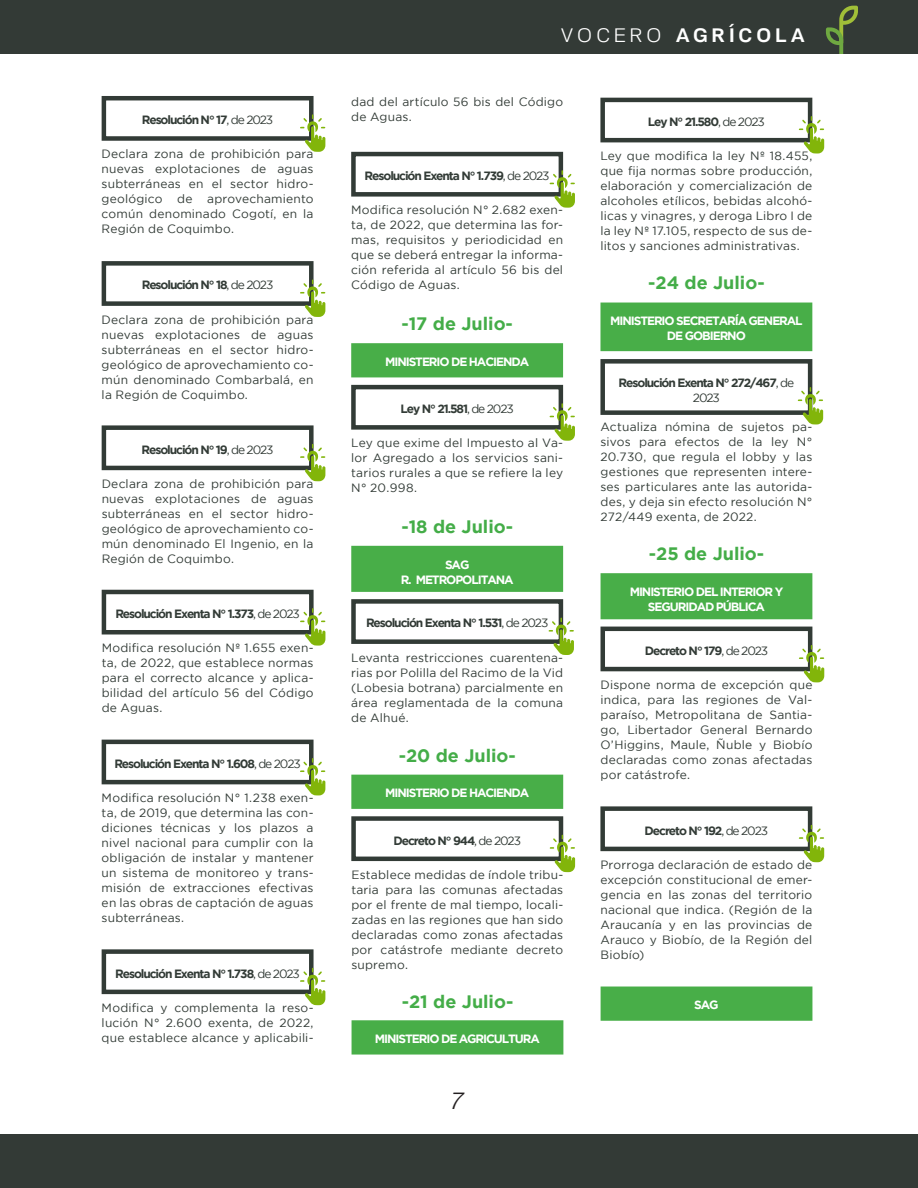
<style>
.page{position:relative;width:918px;height:1188px;background:#fff}
.page>*{position:absolute;margin:0;border:0;box-sizing:border-box;transform-origin:0 0}
.t1{font:italic 24px "Neo Gram";color:#231f20}
.t2{font:700 19.5px "Neo Gram";letter-spacing:.21em;color:#fff}
.t3{font:700 18px "Gotham";color:#44ad48}
.t4{font:12px/15px "Gotham";letter-spacing:.015em;color:#323b36;text-align:justify}
.t5{font:700 12px/15px "Gotham";letter-spacing:-.09em;color:#323b36;text-align:center}
.t6{font:700 12px/15px "Gotham";letter-spacing:-.09em;color:#fff;text-align:center}
.s1{font-weight:400}
</style>
<div class="page">
<div style="left:0;top:0;width:918px;height:54px;background:#333a36"></div>
<svg style="left:826px;top:6px;width:32px;height:48px"></svg>
<div style="left:0;top:1134px;width:918px;height:54px;background:#333a36"></div>
<div style="left:102px;top:96px;width:212px;height:45px;border:4px solid #323b36"></div>
<svg style="left:300px;top:114px;width:25px;height:38px"></svg>
<div style="left:102px;top:261px;width:212px;height:45px;border:4px solid #323b36"></div>
<svg style="left:300px;top:280px;width:25px;height:37px"></svg>
<div style="left:102px;top:425px;width:212px;height:45px;border:4px solid #323b36"></div>
<svg style="left:300px;top:444px;width:25px;height:37px"></svg>
<div style="left:102px;top:590px;width:212px;height:44px;border:4px solid #323b36"></div>
<svg style="left:300px;top:608px;width:25px;height:38px"></svg>
<div style="left:102px;top:740px;width:212px;height:44px;border:4px solid #323b36"></div>
<svg style="left:300px;top:758px;width:25px;height:37px"></svg>
<div style="left:102px;top:949px;width:212px;height:45px;border:4px solid #323b36"></div>
<svg style="left:300px;top:968px;width:25px;height:37px"></svg>
<div style="left:351px;top:152px;width:212px;height:45px;border:4px solid #323b36"></div>
<svg style="left:550px;top:170px;width:25px;height:38px"></svg>
<div style="left:351px;top:385px;width:212px;height:45px;border:4px solid #323b36"></div>
<svg style="left:550px;top:403px;width:25px;height:38px"></svg>
<div style="left:353px;top:345px;width:208px;height:30px;background:#48ae48"></div>
<div style="left:351px;top:343px;width:212px;height:34px;border:4px solid #48ae48"></div>
<div style="left:351px;top:599px;width:212px;height:45px;border:4px solid #323b36"></div>
<svg style="left:549px;top:618px;width:25px;height:37px"></svg>
<div style="left:354px;top:548px;width:207px;height:42px;background:#48ae48"></div>
<div style="left:351px;top:546px;width:212px;height:46px;border:4px solid #48ae48"></div>
<div style="left:351px;top:816px;width:212px;height:45px;border:4px solid #323b36"></div>
<svg style="left:550px;top:835px;width:25px;height:37px"></svg>
<div style="left:354px;top:777px;width:207px;height:30px;background:#48ae48"></div>
<div style="left:351px;top:775px;width:212px;height:34px;border:4px solid #48ae48"></div>
<div style="left:354px;top:1023px;width:207px;height:29px;background:#48ae48"></div>
<div style="left:352px;top:1020px;width:211px;height:35px;border:4px solid #48ae48"></div>
<div style="left:600px;top:98px;width:212px;height:44px;border:4px solid #323b36"></div>
<svg style="left:799px;top:116px;width:25px;height:38px"></svg>
<div style="left:600px;top:359px;width:212px;height:56px;border:4px solid #323b36"></div>
<svg style="left:798px;top:387px;width:25px;height:37px"></svg>
<div style="left:603px;top:305px;width:207px;height:44px;background:#48ae48"></div>
<div style="left:600px;top:303px;width:212px;height:48px;border:4px solid #48ae48"></div>
<div style="left:601px;top:627px;width:211px;height:44px;border:4px solid #323b36"></div>
<svg style="left:799px;top:645px;width:25px;height:37px"></svg>
<div style="left:603px;top:575px;width:207px;height:42px;background:#48ae48"></div>
<div style="left:601px;top:573px;width:211px;height:46px;border:4px solid #48ae48"></div>
<div style="left:600px;top:806px;width:212px;height:45px;border:4px solid #323b36"></div>
<svg style="left:799px;top:825px;width:25px;height:37px"></svg>
<div style="left:603px;top:989px;width:207px;height:30px;background:#48ae48"></div>
<div style="left:601px;top:987px;width:211px;height:34px;border:4px solid #48ae48"></div>
<p class="t5" style="left:142px;top:112px;width:133px">Resolución N° 17<span class="s1">, de 2023</span></p>
<p class="t4" style="left:102px;top:147px;width:213px">Declara zona de prohibición para nuevas explotaciones de aguas subterráneas en el sector hidro&shy;geológico de aprovechamiento común denominado Cogotí, en la Región de Coquimbo.</p>
<p class="t5" style="left:142px;top:277px;width:133px">Resolución N° 18<span class="s1">, de 2023</span></p>
<p class="t4" style="left:102px;top:312px;width:213px">Declara zona de prohibición para nuevas explotaciones de aguas subterráneas en el sector hidro&shy;geológico de aprovechamiento co&shy;mún denominado Combarbalá, en la Región de Coquimbo.</p>
<p class="t5" style="left:142px;top:442px;width:133px">Resolución N° 19<span class="s1">, de 2023</span></p>
<p class="t4" style="left:102px;top:476px;width:213px">Declara zona de prohibición para nuevas explotaciones de aguas subterráneas en el sector hidro&shy;geológico de aprovechamiento co&shy;mún denominado El Ingenio, en la Región de Coquimbo.</p>
<p class="t5" style="left:115px;top:606px;width:186px">Resolución Exenta N° 1.373<span class="s1">, de 2023</span></p>
<p class="t4" style="left:102px;top:640px;width:213px">Modifica resolución Nº 1.655 exen&shy;ta, de 2022, que establece normas para el correcto alcance y aplica&shy;bilidad del artículo 56 del Código de Aguas.</p>
<p class="t5" style="left:114px;top:756px;width:188px">Resolución Exenta N° 1.608<span class="s1">, de 2023</span></p>
<p class="t4" style="left:102px;top:790px;width:213px">Modifica resolución N° 1.238 exen&shy;ta, de 2019, que determina las con&shy;diciones técnicas y los plazos a nivel nacional para cumplir con la obligación de instalar y mantener un sistema de monitoreo y trans&shy;misión de extracciones efectivas en las obras de captación de aguas subterráneas.</p>
<p class="t5" style="left:115px;top:966px;width:186px">Resolución Exenta N° 1.738<span class="s1">, de 2023</span></p>
<p class="t4" style="left:102px;top:1000px;width:213px">Modifica y complementa la reso&shy;lución N° 2.600 exenta, de 2022, que establece alcance y aplicabili-</p>
<p class="t2" style="left:561px;top:20px;width:246px"><span class="s1">VOCERO</span> AGRÍCOLA</p>
<p class="t4" style="left:351px;top:94px;width:213px">dad del artículo 56 bis del Código de Aguas.</p>
<p class="t5" style="left:365px;top:168px;width:187px">Resolución Exenta N° 1.739<span class="s1">, de 2023</span></p>
<p class="t4" style="left:351px;top:202px;width:213px">Modifica resolución N° 2.682 exen&shy;ta, de 2022, que determina las for&shy;mas, requisitos y periodicidad en que se deberá entregar la informa&shy;ción referida al artículo 56 bis del Código de Aguas.</p>
<p class="t3" style="left:401px;top:313px;width:113px">-17 de Julio-</p>
<p class="t6" style="left:385px;top:354px;width:146px">MINISTERIO DE HACIENDA</p>
<p class="t5" style="left:401px;top:401px;width:115px">Ley N° 21.581<span class="s1">, de 2023</span></p>
<p class="t4" style="left:351px;top:435px;width:213px">Ley que exime del Impuesto al Va&shy;lor Agregado a los servicios sani&shy;tarios rurales a que se refiere la ley N° 20.998.</p>
<p class="t3" style="left:401px;top:516px;width:113px">-18 de Julio-</p>
<p class="t6" style="left:445px;top:557px;width:26px">SAG</p>
<p class="t6" style="left:401px;top:572px;width:115px">R. METROPOLITANA</p>
<p class="t5" style="left:366px;top:615px;width:184px">Resolución Exenta N° 1.531<span class="s1">, de 2023</span></p>
<p class="t4" style="left:351px;top:650px;width:213px">Levanta restricciones cuarentena&shy;rias por Polilla del Racimo de la Vid (Lobesia botrana) parcialmente en área reglamentada de la comuna de Alhué.</p>
<p class="t3" style="left:399px;top:745px;width:119px">-20 de Julio-</p>
<p class="t6" style="left:385px;top:785px;width:146px">MINISTERIO DE HACIENDA</p>
<p class="t5" style="left:394px;top:833px;width:129px">Decreto N° 944<span class="s1">, de 2023</span></p>
<p class="t4" style="left:351px;top:867px;width:213px">Establece medidas de índole tribu&shy;taria para las comunas afectadas por el frente de mal tiempo, locali&shy;zadas en las regiones que han sido declaradas como zonas afectadas por catástrofe mediante decreto supremo.</p>
<p class="t3" style="left:402px;top:991px;width:113px">-21 de Julio-</p>
<p class="t6" style="left:375px;top:1031px;width:167px">MINISTERIO DE AGRICULTURA</p>
<p class="t1" style="left:449px;top:1084px;width:14px">7</p>
<p class="t5" style="left:648px;top:114px;width:118px">Ley N° 21.580<span class="s1">, de 2023</span></p>
<p class="t4" style="left:600px;top:148px;width:213px">Ley que modifica la ley Nº 18.455, que fija normas sobre producción, elaboración y comercialización de alcoholes etílicos, bebidas alcohó&shy;licas y vinagres, y deroga Libro I de la ley Nº 17.105, respecto de sus de&shy;litos y sanciones administrativas.</p>
<p class="t3" style="left:648px;top:273px;width:118px">-24 de Julio-</p>
<p class="t6" style="left:610px;top:313px;width:194px">MINISTERIO SECRETARÍA GENERAL<br>DE GOBIERNO</p>
<p class="t5" style="left:619px;top:375px;width:177px">Resolución Exenta N° 272/467<span class="s1">, de<br>2023</span></p>
<p class="t4" style="left:600px;top:419px;width:213px">Actualiza nómina de sujetos pa&shy;sivos para efectos de la ley N° 20.730, que regula el lobby y las gestiones que representen intere&shy;ses particulares ante las autorida&shy;des, y deja sin efecto resolución N° 272/449 exenta, de 2022.</p>
<p class="t3" style="left:649px;top:543px;width:117px">-25 de Julio-</p>
<p class="t6" style="left:630px;top:584px;width:155px">MINISTERIO DEL INTERIOR Y</p>
<p class="t6" style="left:648px;top:599px;width:119px">SEGURIDAD PÚBLICA</p>
<p class="t5" style="left:645px;top:643px;width:125px">Decreto N° 179<span class="s1">, de 2023</span></p>
<p class="t4" style="left:601px;top:677px;width:213px">Dispone norma de excepción que indica, para las regiones de Val&shy;paraíso, Metropolitana de Santia&shy;go, Libertador General Bernardo O’Higgins, Maule, Ñuble y Biobío declaradas como zonas afectadas por catástrofe.</p>
<p class="t5" style="left:645px;top:823px;width:125px">Decreto N° 192<span class="s1">, de 2023</span></p>
<p class="t4" style="left:600px;top:857px;width:213px">Prorroga declaración de estado de excepción constitucional de emer&shy;gencia en las zonas del territorio nacional que indica. (Región de la Araucanía y en las provincias de Arauco y Biobío, de la Región del Biobío)</p>
<p class="t6" style="left:694px;top:997px;width:26px">SAG</p>
</div>
